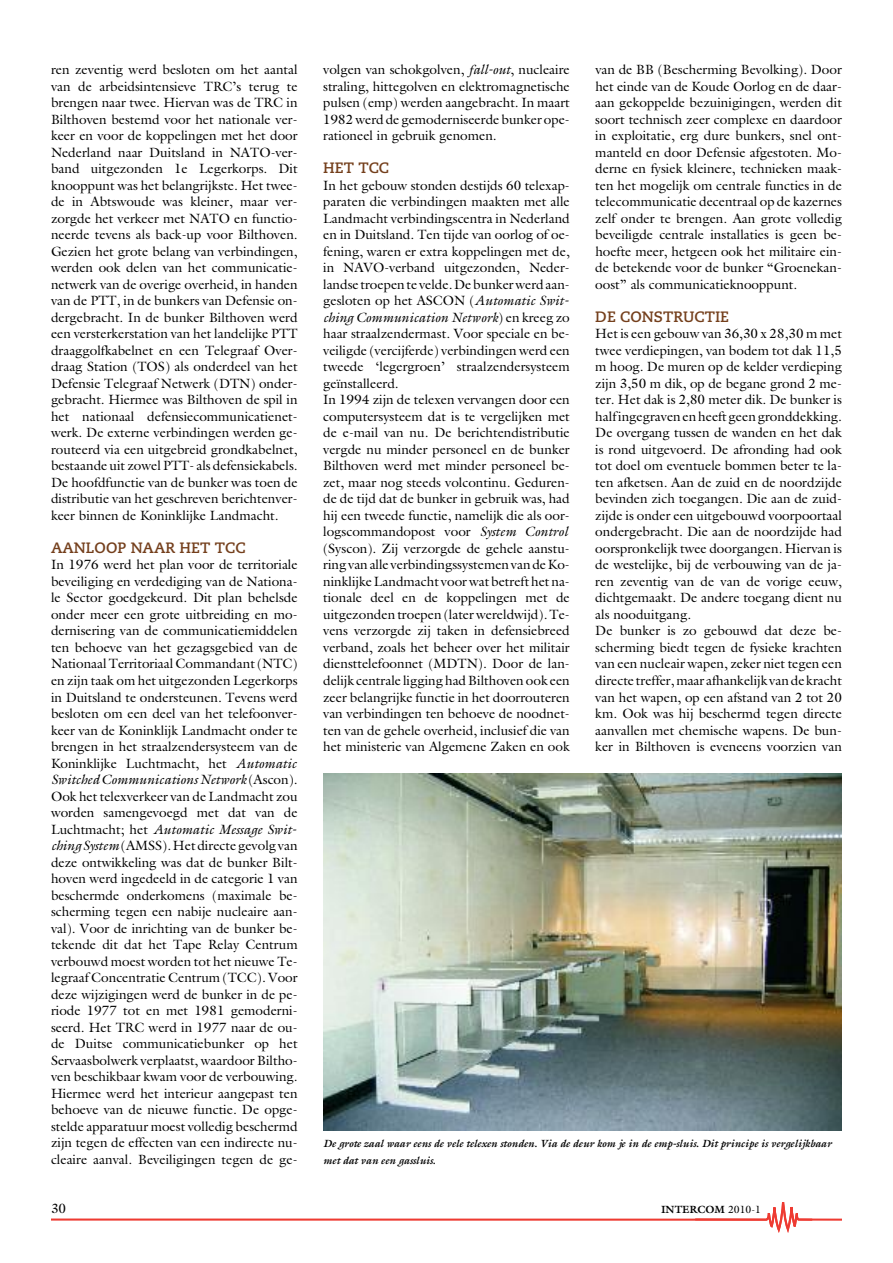
<style>
.page{position:relative;width:893px;height:1263px;background:#fff}
.page>*{position:absolute;margin:0;border:0;box-sizing:border-box;transform-origin:0 0}
.t1{font:700 15px "Caecilia";color:#743f1c}
.t2{font:13.5px/16.5px "Galliard";color:#000;text-align:justify}
.t3{font:italic 700 10.5px/16.5px "Galliard";color:#000}
.t4{font:700 10.5px "Galliard";color:#000}
.s1{font-style:italic}
.s2{font-weight:400}
</style>
<div class="page">
<svg style="left:51px;top:1202px;width:791px;height:31px"></svg>
<img style="left:323px;top:773px;width:519px;height:357px">
<p class="t2" style="left:51px;top:62px;width:248px">ren zeventig werd besloten om het aantal van de arbeidsintensieve TRC’s terug te brengen naar twee. Hiervan was de TRC in Bilthoven bestemd voor het nationale ver&shy;keer en voor de koppelingen met het door Nederland naar Duitsland in NATO-ver&shy;band uitgezonden 1e Legerkorps. Dit knooppunt was het belangrijkste. Het twee&shy;de in Abtswoude was kleiner, maar ver&shy;zorgde het verkeer met NATO en functio&shy;neerde tevens als back-up voor Bilthoven.<br>Gezien het grote belang van verbindingen, werden ook delen van het communicatie&shy;netwerk van de overige overheid, in handen van de PTT, in de bunkers van Defensie on&shy;dergebracht. In de bunker Bilthoven werd een versterkerstation van het landelijke PTT draaggolfkabelnet en een Telegraaf Over&shy;draag Station (TOS) als onderdeel van het Defensie Telegraaf Netwerk (DTN) onder&shy;gebracht. Hiermee was Bilthoven de spil in het nationaal defensiecommunicatienet&shy;werk. De externe verbindingen werden ge&shy;routeerd via een uitgebreid grondkabelnet, bestaande uit zowel PTT- als defensiekabels.<br>De hoofdfunctie van de bunker was toen de distributie van het geschreven berichtenver&shy;keer binnen de Koninklijke Landmacht.</p>
<p class="t1" style="left:51px;top:541px;width:196px">AANLOOP NAAR HET TCC</p>
<p class="t2" style="left:51px;top:557px;width:248px">In 1976 werd het plan voor de territoriale beveiliging en verdediging van de Nationa&shy;le Sector goedgekeurd. Dit plan behelsde onder meer een grote uitbreiding en mo&shy;dernisering van de communicatiemiddelen ten behoeve van het gezagsgebied van de Nationaal Territoriaal Commandant (NTC) en zijn taak om het uitgezonden Legerkorps in Duitsland te ondersteunen. Tevens werd besloten om een deel van het telefoonver&shy;keer van de Koninklijk Landmacht onder te brengen in het straalzendersysteem van de Koninklijke Luchtmacht, het <span class="s1">Automatic SwitchedCommunicationsNetwork</span> (Ascon).<br>Ook het telexverkeer van de Landmacht zou worden samengevoegd met dat van de Luchtmacht; het <span class="s1">Automatic Message Swit&shy;ching System</span>(AMSS).Hetdirectegevolgvan deze ontwikkeling was dat de bunker Bilt&shy;hoven werd ingedeeld in de categorie 1 van beschermde onderkomens (maximale be&shy;scherming tegen een nabije nucleaire aan&shy;val). Voor de inrichting van de bunker be&shy;tekende dit dat het Tape Relay Centrum verbouwd moest worden tot het nieuwe Te&shy;legraaf Concentratie Centrum (TCC). Voor deze wijzigingen werd de bunker in de pe&shy;riode 1977 tot en met 1981 gemoderni&shy;seerd. Het TRC werd in 1977 naar de ou&shy;de Duitse communicatiebunker op het Servaasbolwerk verplaatst, waardoor Biltho&shy;ven beschikbaar kwam voor de verbouwing.<br>Hiermee werd het interieur aangepast ten behoeve van de nieuwe functie. De opge&shy;stelde apparatuur moest volledig beschermd zijn tegen de effecten van een indirecte nu&shy;cleaire aanval. Beveiligingen tegen de ge-</p>
<p class="t2" style="left:323px;top:61px;width:248px">volgen van schokgolven, <span class="s1">fall-out</span>, nucleaire straling, hittegolven en elektromagnetische pulsen (emp) werden aangebracht. In maart 1982 werd de gemoderniseerde bunker ope&shy;rationeel in gebruik genomen.</p>
<p class="t1" style="left:323px;top:162px;width:68px">HET TCC</p>
<p class="t2" style="left:323px;top:177px;width:248px;text-align:left">In het gebouw stonden destijds 60 telexap&shy;paraten die verbindingen maakten met alle Landmacht verbindingscentra in Nederland en in Duitsland. Ten tijde van oorlog of oe&shy;fening, waren er extra koppelingen met de, in NAVO-verband uitgezonden, Neder&shy;landse troepente velde.Debunkerwerdaan&shy;gesloten op het ASCON (<span class="s1">Automatic Swit&shy;ching Communication Network</span>) en kreeg zo haar straalzendermast. Voor speciale en be&shy;veiligde (vercijferde) verbindingen werd een tweede ‘legergroen’ straalzendersysteem geïnstalleerd.<br>In 1994 zijn de telexen vervangen door een computersysteem dat is te vergelijken met de e-mail van nu. De berichtendistributie vergde nu minder personeel en de bunker Bilthoven werd met minder personeel be&shy;zet, maar nog steeds volcontinu. Geduren&shy;de de tijd dat de bunker in gebruik was, had hij een tweede functie, namelijk die als oor&shy;logscommandopost voor <span class="s1">System Control </span>(Syscon). Zij verzorgde de gehele aanstu&shy;ringvanalle verbindingssystemenvandeKo&shy;ninklijkeLandmacht voorwat betreft het na&shy;tionale deel en de koppelingen met de uitgezonden troepen (later wereldwijd). Te&shy;vens verzorgde zij taken in defensiebreed verband, zoals het beheer over het militair diensttelefoonnet (MDTN). Door de lan&shy;delijk centrale ligging hadBilthoven ook een zeer belangrijke functie in het doorrouteren van verbindingen ten behoeve de noodnet&shy;ten van de gehele overheid, inclusief die van het ministerie van Algemene Zaken en ook</p>
<p class="t2" style="left:595px;top:62px;width:248px">van de BB (Bescherming Bevolking). Door het einde van de Koude Oorlog en de daar&shy;aan gekoppelde bezuinigingen, werden dit soort technisch zeer complexe en daardoor in exploitatie, erg dure bunkers, snel ont&shy;manteld en door Defensie afgestoten. Mo&shy;derne en fysiek kleinere, technieken maak&shy;ten het mogelijk om centrale functies in de telecommunicatie decentraal op de kazernes zelf onder te brengen. Aan grote volledig beveiligde centrale installaties is geen be&shy;hoefte meer, hetgeen ook het militaire ein&shy;de betekende voor de bunker “Groenekan&shy;oost” als communicatieknooppunt.</p>
<p class="t1" style="left:595px;top:310px;width:135px">DE CONSTRUCTIE</p>
<p class="t2" style="left:595px;top:326px;width:248px;text-align:left">Het is een gebouw van 36,30 x 28,30 m met twee verdiepingen, van bodem tot dak 11,5 m hoog. De muren op de kelder verdieping zijn 3,50 m dik, op de begane grond 2 me&shy;ter. Het dak is 2,80 meter dik. De bunker is halfingegravenenheeftgeengronddekking.<br>De overgang tussen de wanden en het dak is rond uitgevoerd. De afronding had ook tot doel om eventuele bommen beter te la&shy;ten afketsen. Aan de zuid en de noordzijde bevinden zich toegangen. Die aan de zuid&shy;zijde is onder een uitgebouwd voorpoortaal ondergebracht. Die aan de noordzijde had oorspronkelijk twee doorgangen. Hiervan is de westelijke, bij de verbouwing van de ja&shy;ren zeventig van de van de vorige eeuw, dichtgemaakt. De andere toegang dient nu als nooduitgang.<br>De bunker is zo gebouwd dat deze be&shy;scherming biedt tegen de fysieke krachten van een nucleair wapen, zeker niet tegen een directe treffer,maar afhankelijk vande kracht van het wapen, op een afstand van 2 tot 20 km. Ook was hij beschermd tegen directe aanvallen met chemische wapens. De bun&shy;ker in Bilthoven is eveneens voorzien van</p>
<p class="t3" style="left:323px;top:1135px;width:510px">De grote zaal waar eens de vele telexen stonden. Via de deur kom je in de emp-sluis. Dit principe is vergelijkbaar met dat van een gassluis.</p>
<p class="t2" style="left:51px;top:1200px;width:17px">30</p>
<p class="t4" style="left:661px;top:1203px;width:102px">INTERCOM <span class="s2">2010-1</span></p>
</div>
